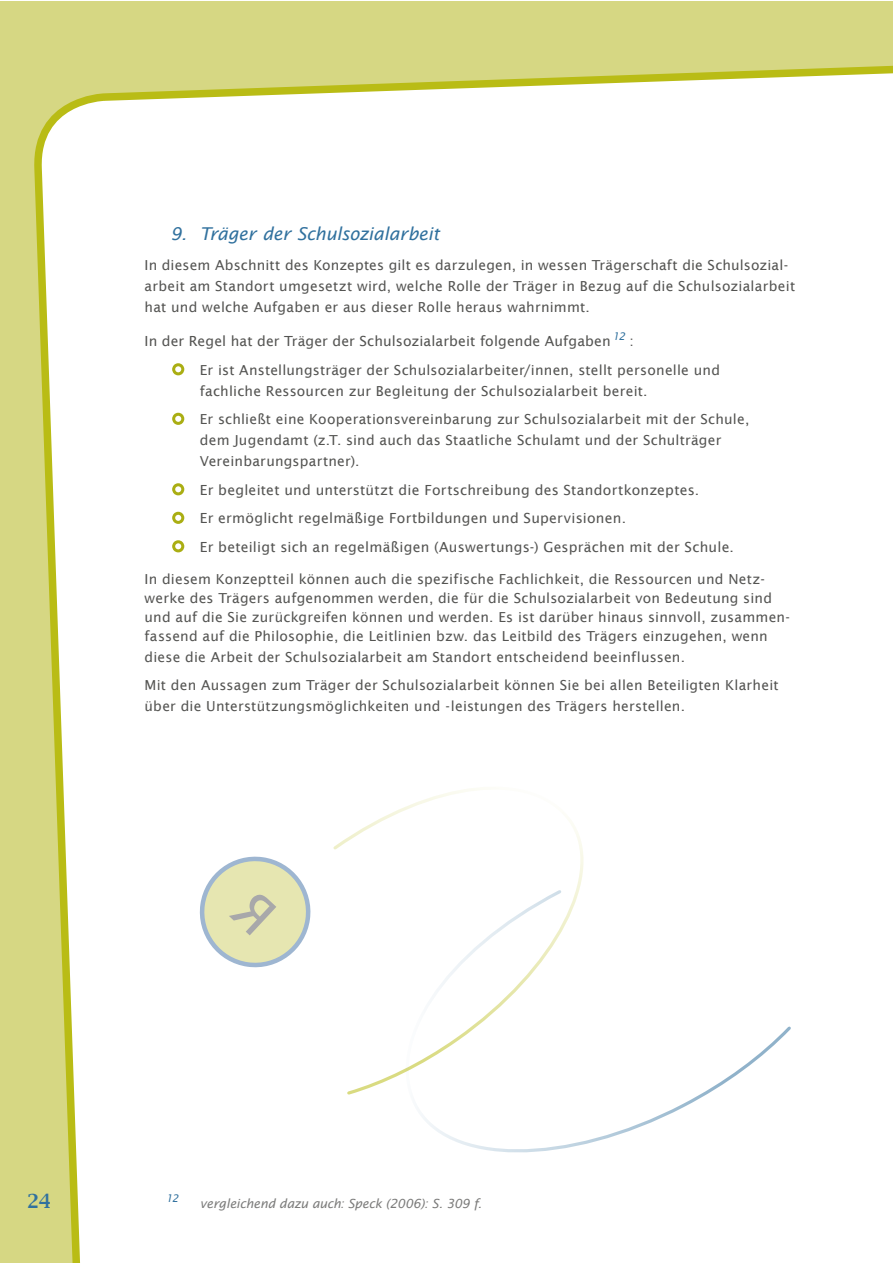
<style>
.page{position:relative;width:893px;height:1263px;background:#fff}
.page>*{position:absolute;margin:0;border:0;box-sizing:border-box;transform-origin:0 0}
.t1{font:72px "Lucida Sans";color:#aaae13}
.t2{font:600 19.5px "Lucida Bright";color:#31719e}
.t3{font:italic 17.7px "Lucida Sans";letter-spacing:-.01em;color:#31719e}
.t4{font:13.95px "Lucida Sans";letter-spacing:.015em;color:#545452}
.t5{font:13.8px/21px "Lucida Sans";letter-spacing:.015em;color:#545452}
.t6{font:italic 12.6px "Lucida Sans";letter-spacing:-.015em;color:#7c7c7b}
.t7{font:italic 10.5px "Lucida Sans";color:#31719e}
</style>
<div class="page">
<div style="left:0;top:1px;width:892px;height:1262px;background:#d6d783"></div>
<div style="left:36px;top:65px;width:856px;height:1198px;background:#fff"></div>
<div style="left:331px;top:765px;width:276px;height:332px;background:#fff"></div>
<div style="left:380px;top:887px;width:414px;height:283px;background:#fff"></div>
<svg style="left:199px;top:854px;width:113px;height:114px;background:#e3e6c8"></svg>
<p class="t3" style="left:170px;top:222px;width:271px">9. Träger der Schulsozialarbeit</p>
<p class="t5" style="left:145px;top:254px;width:652px">In diesem Abschnitt des Konzeptes gilt es darzulegen, in wessen Trägerschaft die Schulsozial&shy;arbeit am Standort umgesetzt wird, welche Rolle der Träger in Bezug auf die Schulsozialarbeit hat und welche Aufgaben er aus dieser Rolle heraus wahrnimmt.</p>
<p class="t4" style="left:145px;top:333px;width:491px">In der Regel hat der Träger der Schulsozialarbeit folgende Aufgaben <sup>12</sup> :</p>
<h1 class="t1" style="left:168px;top:347px;width:21px">°</h1>
<p class="t5" style="left:200px;top:359px;width:522px">Er ist Anstellungsträger der Schulsozialarbeiter/innen, stellt personelle und fachliche Ressourcen zur Begleitung der Schulsozialarbeit bereit.</p>
<h1 class="t1" style="left:168px;top:396px;width:21px">°</h1>
<p class="t5" style="left:200px;top:408px;width:551px">Er schließt eine Kooperationsvereinbarung zur Schulsozialarbeit mit der Schule, dem Jugendamt (z.T. sind auch das Staatliche Schulamt und der Schulträger<br>Vereinbarungspartner).</p>
<h1 class="t1" style="left:168px;top:467px;width:21px">°</h1>
<p class="t4" style="left:200px;top:481px;width:501px">Er begleitet und unterstützt die Fortschreibung des Standortkonzeptes.</p>
<h1 class="t1" style="left:168px;top:495px;width:21px">°</h1>
<p class="t4" style="left:200px;top:510px;width:428px">Er ermöglicht regelmäßige Fortbildungen und Supervisionen.</p>
<h1 class="t1" style="left:168px;top:524px;width:21px">°</h1>
<p class="t4" style="left:200px;top:538px;width:536px">Er beteiligt sich an regelmäßigen (Auswertungs-) Gesprächen mit der Schule.</p>
<p class="t5" style="left:145px;top:569px;width:647px;line-height:18.9px">In diesem Konzeptteil können auch die spezifische Fachlichkeit, die Ressourcen und Netz&shy;werke des Trägers aufgenommen werden, die für die Schulsozialarbeit von Bedeutung sind und auf die Sie zurückgreifen können und werden. Es ist darüber hinaus sinnvoll, zusammen&shy;fassend auf die Philosophie, die Leitlinien bzw. das Leitbild des Trägers einzugehen, wenn</p>
<p class="t5" style="left:145px;top:642px;width:636px;line-height:27.9px">diese die Arbeit der Schulsozialarbeit am Standort entscheidend beeinflussen.<br>Mit den Aussagen zum Träger der Schulsozialarbeit können Sie bei allen Beteiligten Klarheit</p>
<p class="t5" style="left:145px;top:695px;width:542px">über die Unterstützungsmöglichkeiten und -leistungen des Trägers herstellen.</p>
<h2 class="t2" style="left:27px;top:1189px;width:25px">24</h2>
<p class="t7" style="left:166px;top:1191px;width:14px">12</p>
<p class="t6" style="left:200px;top:1195px;width:283px">vergleichend dazu auch: Speck (2006): S. 309 f.</p>
</div>
